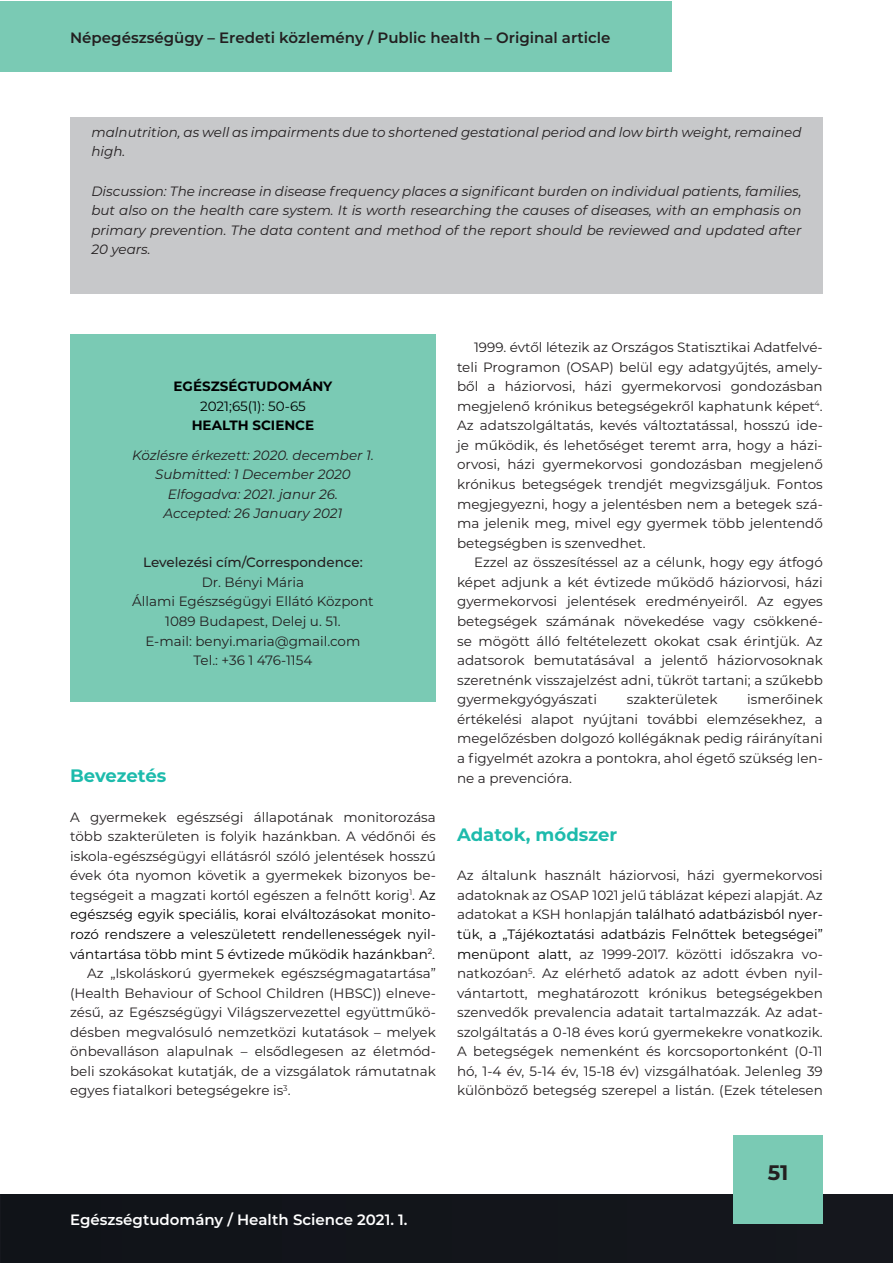
<style>
.page{position:relative;width:893px;height:1263px;background:#fff}
.page>*{position:absolute;margin:0;border:0;box-sizing:border-box;transform-origin:0 0}
.t1{font:700 21px "Montserrat";color:#231f20}
.t2{font:700 18px "Montserrat";color:#1dbbac}
.t3{font:600 15px "Montserrat";color:#231f20}
.t4{font:600 15px "Montserrat";color:#fff}
.t5{font:13.5px/19.5px "Montserrat";color:#231f20;text-align:justify}
.t6{font:italic 13.5px/19.5px "Montserrat";color:#231f20}
.t7{font:13.5px "Montserrat";color:#000001}
.t8{font:700 13.5px "Montserrat";color:#000001}
.t9{font:500 13.5px "Montserrat";color:#231f20}
.s1{color:#000001}
</style>
<div class="page">
<div style="left:0;top:1195px;width:893px;height:68px;background:#12151b"></div>
<div style="left:733px;top:1135px;width:90px;height:89px;background:#7acab4"></div>
<div style="left:0;top:1px;width:672px;height:70px;background:#7acab4"></div>
<div style="left:70px;top:117px;width:753px;height:176px;background:#c7c8ca"></div>
<div style="left:70px;top:335px;width:366px;height:367px;background:#7acab4"></div>
<p class="t3" style="left:70px;top:27px;width:542px">Népegészségügy – Eredeti közlemény / Public health – Original article</p>
<p class="t6" style="left:91px;top:122px;width:712px">malnutrition, as well as impairments due to shortened gestational period and low birth weight, remained high.</p>
<p class="t6" style="left:91px;top:181px;width:712px;text-align:justify">Discussion: The increase in disease frequency places a significant burden on individual patients, families, but also on the health care system. It is worth researching the causes of diseases, with an emphasis on primary prevention. The data content and method of the report should be reviewed and updated after 20 years.</p>
<p class="t8" style="left:174px;top:376px;width:160px">EGÉSZSÉGTUDOMÁNY</p>
<p class="t7" style="left:200px;top:397px;width:107px">2021;65(1): 50-65</p>
<p class="t8" style="left:192px;top:416px;width:124px">HEALTH SCIENCE</p>
<p class="t6" style="left:132px;top:445px;width:243px;text-align:center">Közlésre érkezett: 2020. december 1.<br>Submitted: 1 December 2020<br>Elfogadva: 2021. janur 26.<br>Accepted: 26 January 2021</p>
<p class="t9" style="left:143px;top:553px;width:221px">Levelezési cím/Correspondence:</p>
<p class="t5" style="left:132px;top:572px;width:243px;text-align:center">Dr. Bényi Mária<br>Állami Egészségügyi Ellátó Központ<br>1089 Budapest, Delej u. 51.<br>E-mail: benyi.maria@gmail.com<br>Tel.: +36 1 476-1154</p>
<h2 class="t2" style="left:70px;top:763px;width:98px">Bevezetés</h2>
<p class="t5" style="left:70px;top:806px;width:367px">A gyermekek egészségi állapotának monitorozása</p>
<p class="t5" style="left:70px;top:826px;width:367px">több szakterületen is folyik hazánkban. A védőnői és</p>
<p class="t5" style="left:70px;top:846px;width:367px">iskola-egészségügyi ellátásról szóló jelentések hosszú</p>
<p class="t5" style="left:70px;top:865px;width:367px">évek óta nyomon követik a gyermekek bizonyos be-</p>
<p class="t5" style="left:70px;top:885px;width:367px">tegségeit a magzati kortól egészen a felnőtt korig<sup>1</sup>. <span class="s1">Az</span></p>
<p class="t7" style="left:70px;top:905px;width:367px">egészség egyik speciális, korai elváltozásokat monito-</p>
<p class="t7" style="left:70px;top:925px;width:367px">rozó rendszere a veleszületett rendellenességek nyil-</p>
<p class="t7" style="left:70px;top:944px;width:366px">vántartása több mint 5 évtizede működik hazánkban<sup>2</sup>.</p>
<p class="t5" style="left:87px;top:963px;width:350px">Az „Iskoláskorú gyermekek egészségmagatartása”</p>
<p class="t5" style="left:70px;top:983px;width:367px">(Health Behaviour of School Children (HBSC)) elneve-</p>
<p class="t5" style="left:70px;top:1002px;width:367px">zésű, az Egészségügyi Világszervezettel együttműkö-</p>
<p class="t5" style="left:70px;top:1022px;width:367px">désben megvalósuló nemzetközi kutatások – melyek</p>
<p class="t5" style="left:70px;top:1041px;width:367px">önbevalláson alapulnak – elsődlegesen az életmód-</p>
<p class="t5" style="left:70px;top:1061px;width:367px">beli szokásokat kutatják, de a vizsgálatok rámutatnak</p>
<p class="t5" style="left:70px;top:1080px;width:222px">egyes fiatalkori betegségekre is<sup>3</sup>.</p>
<p class="t5" style="left:457px;top:337px;width:367px;text-indent:17px">1999. évtől létezik az Országos Statisztikai Adatfelvé&shy;teli Programon (OSAP) belül egy adatgyűjtés, amely&shy;ből a háziorvosi, házi gyermekorvosi gondozásban megjelenő krónikus betegségekről kaphatunk képet<sup>4</sup>.<br>Az adatszolgáltatás, kevés változtatással, hosszú ide&shy;je működik, és lehetőséget teremt arra, hogy a házi&shy;orvosi, házi gyermekorvosi gondozásban megjelenő krónikus betegségek trendjét megvizsgáljuk. Fontos megjegyezni, hogy a jelentésben nem a betegek szá&shy;ma jelenik meg, mivel egy gyermek több jelentendő betegségben is szenvedhet.</p>
<p class="t5" style="left:457px;top:552px;width:367px;text-indent:17px">Ezzel az összesítéssel az a célunk, hogy egy átfogó képet adjunk a két évtizede működő háziorvosi, házi gyermekorvosi jelentések eredményeiről. Az egyes betegségek számának növekedése vagy csökkené&shy;se mögött álló feltételezett okokat csak érintjük. Az adatsorok bemutatásával a jelentő háziorvosoknak szeretnénk visszajelzést adni, tükröt tartani; a szűkebb gyermekgyógyászati</p>
<p class="t5" style="left:457px;top:689px;width:367px;text-indent:290px">ismerőinek értékelési alapot nyújtani további elemzésekhez, a megelőzésben dolgozó kollégáknak pedig ráirányítani a figyelmét azokra a pontokra, ahol égető szükség len&shy;ne a prevencióra.</p>
<p class="t5" style="left:627px;top:689px;width:92px">szakterületek</p>
<h2 class="t2" style="left:457px;top:822px;width:162px">Adatok, módszer</h2>
<p class="t5" style="left:457px;top:865px;width:367px">Az általunk használt háziorvosi, házi gyermekorvosi adatoknak az OSAP 1021 jelű táblázat képezi alapját. Az adatokat a KSH honlapján <span class="s1">található adatbázisból nyer&shy;tük, a „Tájékoztatási adatbázis Felnőttek betegségei” menüpont alatt,</span> az 1999-2017. közötti időszakra vo&shy;natkozóan<sup>5</sup>. Az elérhető adatok az adott évben nyil&shy;vántartott, meghatározott krónikus betegségekben szenvedők prevalencia adatait tartalmazzák. Az adat&shy;szolgáltatás a 0-18 éves korú gyermekekre vonatkozik.<br>A betegségek nemenként és korcsoportonként (0-11 hó, 1-4 év, 5-14 év, 15-18 év) vizsgálhatóak. Jelenleg 39 különböző betegség szerepel a listán. (Ezek tételesen</p>
<p class="t4" style="left:70px;top:1209px;width:339px">Egészségtudomány / Health Science 2021. 1.</p>
<h1 class="t1" style="left:768px;top:1157px;width:22px">51</h1>
</div>
